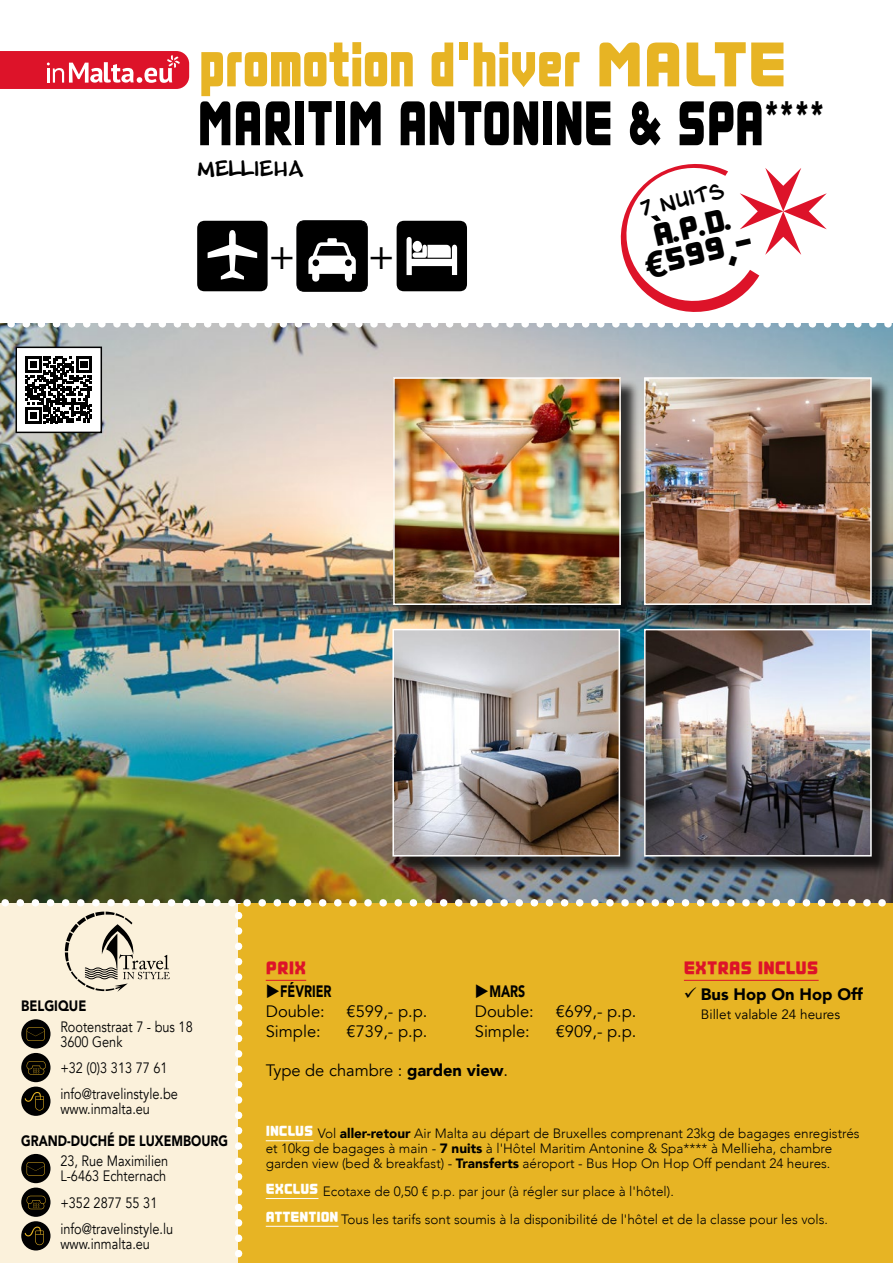
<style>
.page{position:relative;width:893px;height:1263px;background:#fff}
.page>*{position:absolute;margin:0;border:0;box-sizing:border-box;transform-origin:0 0}
.t1{font:72px "TT Mamablock B";color:#000;scale:.75 1}
.t2{font:72px "TT Mamablock B";color:#e7b424;scale:.75 1}
.t3{font:40.95px "Myriad Pro";color:#000}
.t4{font:36px/27px "TT Mamablock B";color:#000;text-align:center}
.t5{font:21px "TT Mamablock B";color:#dd1329}
.t6{font:18px "Blambot Pro BB";color:#000}
.t7{font:16.5px/19.8px "Avenir";color:#000}
.t8{font:900 16.5px/19.8px "Avenir";color:#000;scale:.75 1}
.t9{font:900 16.5px "Avenir";color:#000}
.t10{font:15px/15px "Avenir";color:#000;scale:.85 1}
.t11{font:900 15px "Avenir";color:#000;scale:.82 1}
.t12{font:900 15px "Avenir";color:#000;scale:.85 1}
.t13{font:300 13.5px/15px "Avenir";color:#000}
.t14{font:13.5px "Avenir";color:#000}
.s1{font-family:"Avenir";font-weight:800}
.s2{font-family:"Avenir";font-weight:900}
.s3{font-weight:400}
.s4{font-weight:900}
.s5{font-family:"TT Mamablock B";font-weight:400;font-size:16.5px;color:#fff}
</style>
<div class="page">
<svg style="left:0;top:51px;width:189px;height:38px"></svg>
<img style="left:0;top:328px;width:893px;height:541px">
<svg style="left:0;top:869px;width:893px;height:394px"></svg>
<svg style="left:0;top:164px;width:893px;height:164px"></svg>
<div style="left:395px;top:631px;width:244px;height:244px;background:#000;opacity:.75"></div>
<img style="left:395px;top:632px;width:222px;height:221px">
<div style="left:392px;top:629px;width:228px;height:227px;border:2px solid #fff"></div>
<div style="left:646px;top:631px;width:244px;height:244px;background:#000;opacity:.75"></div>
<img style="left:647px;top:632px;width:222px;height:221px">
<div style="left:644px;top:629px;width:228px;height:227px;border:2px solid #fff"></div>
<div style="left:395px;top:380px;width:244px;height:244px;background:#000;opacity:.75"></div>
<img style="left:396px;top:380px;width:222px;height:222px">
<div style="left:393px;top:377px;width:228px;height:228px;border:2px solid #fff"></div>
<div style="left:646px;top:379px;width:244px;height:245px;background:#000;opacity:.75"></div>
<img style="left:647px;top:380px;width:222px;height:222px">
<div style="left:644px;top:377px;width:228px;height:228px;border:2px solid #fff"></div>
<div style="left:16px;top:347px;width:85px;height:85px;background:#fff"></div>
<svg style="left:25px;top:356px;width:67px;height:67px"></svg>
<div style="left:16px;top:347px;width:86px;height:86px;border:2px solid #000"></div>
<hr style="left:266px;top:980px;width:40px;height:1px;background:#dd1329">
<hr style="left:684px;top:980px;width:135px;height:1px;background:#dd1329">
<h1 class="t2" style="left:199px;top:36px;width:785px">promotion d'hiver MALTE</h1>
<h1 class="t1" style="left:197px;top:95px;width:838px">MARITIM ANTONINE &amp; SPA<sup>****</sup></h1>
<h3 class="t6" style="left:197px;top:158px;width:108px">MELLIEHA</h3>
<h2 class="t3" style="left:270px;top:230px;width:26px">+</h2>
<h2 class="t3" style="left:369px;top:230px;width:26px">+</h2>
<h3 class="t6" style="left:638px;top:199px;width:87px;rotate:-13deg">7 NUITS</h3>
<h3 class="t4" style="left:637px;top:231px;width:112px;rotate:-13deg">A<span class="s1">.</span>P<span class="s1">.</span>D<span class="s1">. </span><span class="s2">€</span>599,-</h3>
<p class="t12" style="left:21px;top:993px;width:78px">BELGIQUE</p>
<p class="t10" style="left:60px;top:1019px;width:157px">Rootenstraat 7 - bus 18<br>3600 Genk</p>
<p class="t10" style="left:60px;top:1060px;width:128px">+32 (0)3 313 77 61</p>
<p class="t10" style="left:60px;top:1087px;width:140px">info@travelinstyle.be www.inmalta.eu</p>
<p class="t11" style="left:21px;top:1128px;width:254px">GRAND-DUCHÉ DE LUXEMBOURG</p>
<p class="t10" style="left:60px;top:1154px;width:128px">23, Rue Maximilien<br>L-6463 Echternach</p>
<p class="t10" style="left:60px;top:1195px;width:116px">+352 2877 55 31</p>
<p class="t10" style="left:60px;top:1221px;width:134px">info@travelinstyle.lu www.inmalta.eu</p>
<h3 class="t5" style="left:266px;top:960px;width:42px">PRIX</h3>
<p class="t8" style="left:266px;top:981px;width:89px">◆FÉVRIER<br><span class="s3">Double:</span></p>
<p class="t7" style="left:347px;top:1001px;width:82px">€599,- p.p.</p>
<p class="t7" style="left:266px;top:1021px;width:56px">Simple:</p>
<p class="t7" style="left:347px;top:1021px;width:82px">€739,- p.p.</p>
<p class="t7" style="left:475px;top:982px;width:60px">◆<span class="s4">MARS<br></span>Double:</p>
<p class="t7" style="left:556px;top:1001px;width:82px">€699,- p.p.</p>
<p class="t7" style="left:475px;top:1021px;width:56px">Simple:</p>
<p class="t7" style="left:556px;top:1021px;width:82px">€909,- p.p.</p>
<p class="t7" style="left:266px;top:1061px;width:244px">Type de chambre : <span class="s4">garden view</span>.</p>
<h3 class="t5" style="left:684px;top:960px;width:136px">EXTRAS INCLUS</h3>
<p class="t9" style="left:684px;top:980px;width:181px">✓ Bus Hop On Hop Off</p>
<p class="t14" style="left:701px;top:1007px;width:141px">Billet valable 24 heures</p>
<p class="t13" style="left:266px;top:1126px;width:595px"><span class="s5">INCLUS</span> Vol <span class="s4">aller-retour</span> Air Malta au départ de Bruxelles comprenant 23kg de bagages enregistrés et 10kg de bagages à main - <span class="s4">7 nuits</span> à l'Hôtel Maritim Antonine &amp; Spa**** à Mellieha, chambre garden view (bed &amp; breakfast) - <span class="s4">Transferts</span> aéroport - Bus Hop On Hop Off pendant 24 heures.</p>
<p class="t13" style="left:266px;top:1177px;width:564px;line-height:27.8px"><span class="s5">EXCLUS</span> Ecotaxe de 0,50 € p.p. par jour (à régler sur place à l'hôtel).<br><span class="s5">ATTENTION</span> Tous les tarifs sont soumis à la disponibilité de l'hôtel et de la classe pour les vols.</p>
</div>
